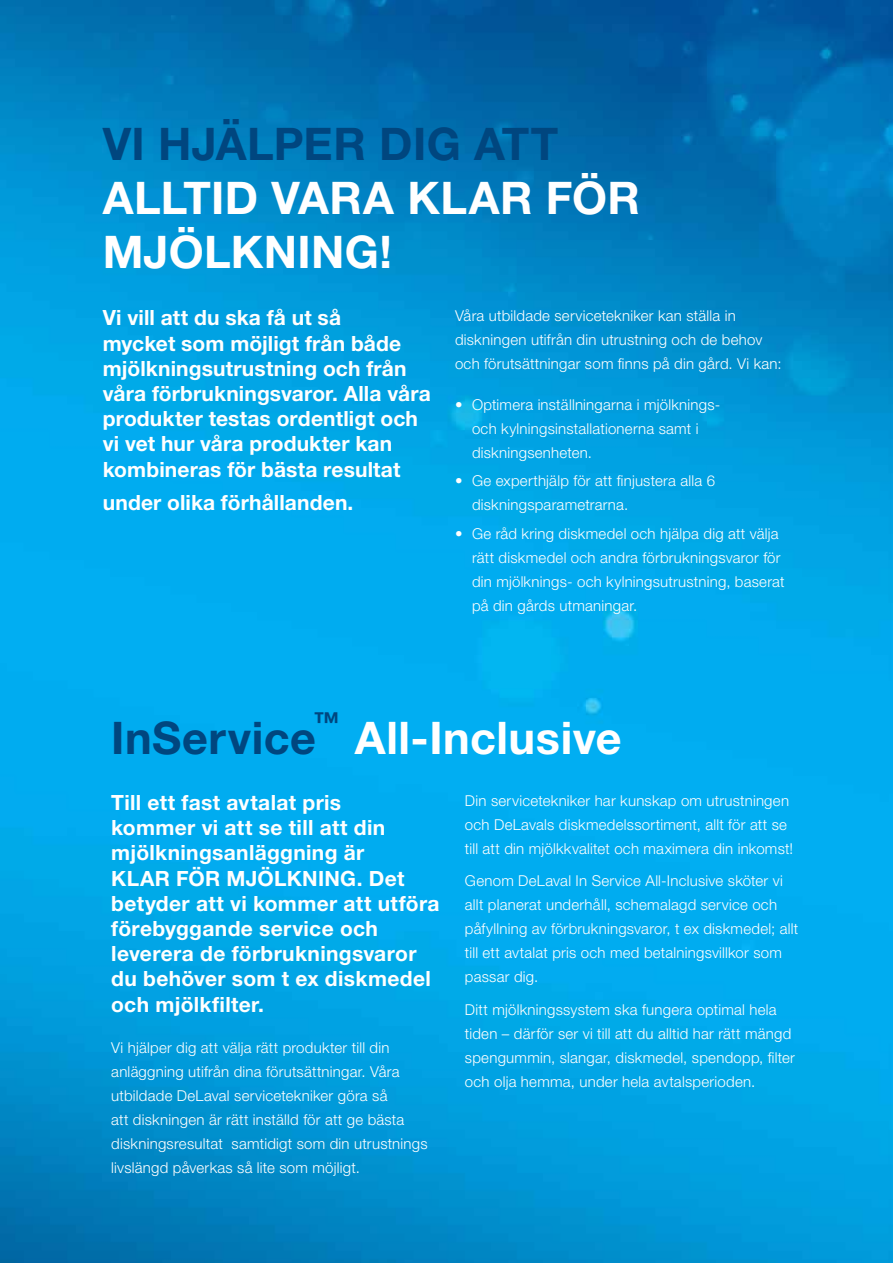
<style>
.page{position:relative;width:893px;height:1263px;background:#fff}
.page>*{position:absolute;margin:0;border:0;box-sizing:border-box;transform-origin:0 0}
.t1{font:700 45px/54px "Helvetica Neue LT Std";letter-spacing:.01em;color:#fff}
.t2{font:700 45px "Helvetica Neue LT Std";letter-spacing:.01em;color:#00467f}
.t3{font:700 26.25px "Helvetica Neue LT Std";color:#00467f}
.t4{font:700 21px/25.2px "Helvetica Neue LT Std";letter-spacing:.01em;color:#fff}
.t5{font:300 15px/24px "Helvetica Neue LT Std";letter-spacing:.015em;color:#fff}
</style>
<div class="page">
<img style="left:0;top:0;width:893px;height:1263px">
<h1 class="t2" style="left:103px;top:116px;width:457px">VI HJÄLPER DIG ATT</h1>
<h1 class="t1" style="left:103px;top:170px;width:539px">ALLTID VARA KLAR FÖR<br>MJÖLKNING!</h1>
<h3 class="t4" style="left:103px;top:305px;width:330px">Vi vill att du ska få ut så<br>mycket som möjligt från både mjölkningsutrustning och från våra förbrukningsvaror. Alla våra produkter testas ordentligt och vi vet hur våra produkter kan kombineras för bästa resultat</h3>
<h3 class="t4" style="left:103px;top:489px;width:252px">under olika förhållanden.</h3>
<p class="t5" style="left:455px;top:303px;width:328px">Våra utbildade servicetekniker kan ställa in diskningen utifrån din utrustning och de behov och förutsättningar som finns på din gård. Vi kan:</p>
<p class="t5" style="left:472px;top:392px;width:250px;text-indent:-17px">• Optimera inställningarna i mjölknings&shy;och kylningsinstallationerna samt i diskningsenheten.</p>
<p class="t5" style="left:472px;top:469px;width:244px;text-indent:-17px">• Ge experthjälp för att finjustera alla 6 diskningsparametrarna.</p>
<p class="t5" style="left:472px;top:521px;width:314px;text-indent:-17px">• Ge råd kring diskmedel och hjälpa dig att välja rätt diskmedel och andra förbrukningsvaror för din mjölknings- och kylningsutrustning, baserat på din gårds utmaningar.</p>
<h2 class="t3" style="left:313px;top:705px;width:28px">™</h2>
<h1 class="t2" style="left:111px;top:710px;width:206px">InService</h1>
<h1 class="t1" style="left:355px;top:709px;width:268px">All-Inclusive</h1>
<p class="t4" style="left:111px;top:789px;width:330px">Till ett fast avtalat pris<br>kommer vi att se till att din mjölkningsanläggning är<br>KLAR FÖR MJÖLKNING. Det betyder att vi kommer att utföra förebyggande service och leverera de förbrukningsvaror du behöver som t ex diskmedel och mjölkfilter.</p>
<p class="t5" style="left:111px;top:1035px;width:318px">Vi hjälper dig att välja rätt produkter till din anläggning utifrån dina förutsättningar. Våra utbildade DeLaval servicetekniker göra så<br>att diskningen är rätt inställd för att ge bästa diskningsresultat samtidigt som din utrustnings livslängd påverkas så lite som möjligt.</p>
<p class="t5" style="left:465px;top:788px;width:330px">Din servicetekniker har kunskap om utrustningen och DeLavals diskmedelssortiment, allt för att se till att din mjölkkvalitet och maximera din inkomst!</p>
<p class="t5" style="left:465px;top:868px;width:335px">Genom DeLaval In Service All-Inclusive sköter vi allt planerat underhåll, schemalagd service och påfyllning av förbrukningsvaror, t ex diskmedel; allt till ett avtalat pris och med betalningsvillkor som passar dig.</p>
<p class="t5" style="left:465px;top:997px;width:331px">Ditt mjölkningssystem ska fungera optimal hela tiden – därför ser vi till att du alltid har rätt mängd spengummin, slangar, diskmedel, spendopp, filter och olja hemma, under hela avtalsperioden.</p>
</div>
